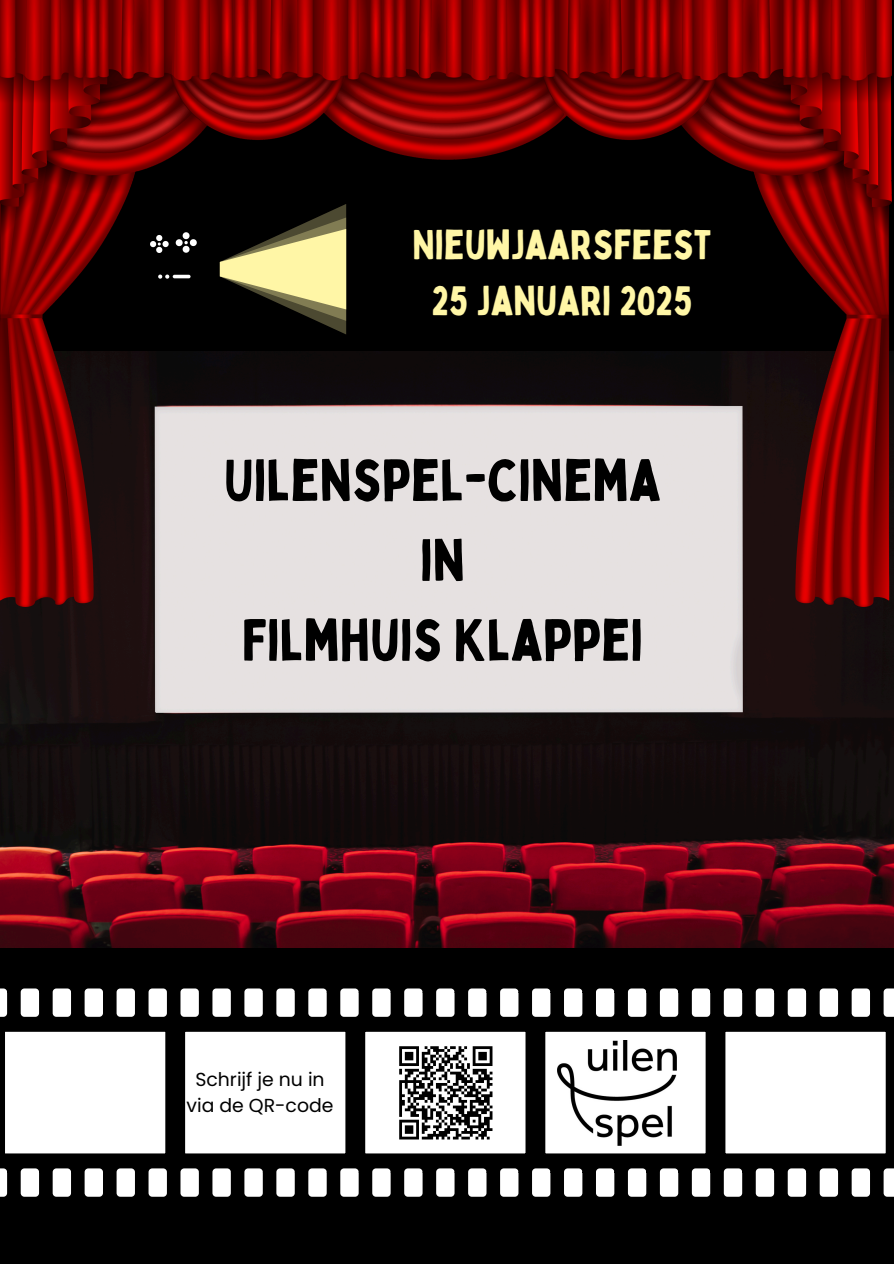
<style>
.page{position:relative;width:894px;height:1264px;background:#fff}
.page>*{position:absolute;margin:0;border:0;box-sizing:border-box;transform-origin:0 0}
.t1{font:57.75px/79.8px "Bobby Jones";color:#000;text-align:center}
.t2{font:40.8px/56.2px "Bobby Jones";color:#fff6a6;text-align:center}
.t3{font:18.75px "Poppins";color:#000}
</style>
<div class="page">
<div style="left:0;top:0;width:893px;height:1263px;background:#000"></div>
<img style="left:0;top:371px;width:893px;height:576px">
<img style="left:0;top:0;width:891px;height:606px">
<div style="left:724px;top:1030px;width:162px;height:124px;background:#fff"></div>
<div style="left:723px;top:1030px;width:164px;height:125px;border:2px solid #000"></div>
<div style="left:544px;top:1030px;width:162px;height:124px;background:#fff"></div>
<div style="left:543px;top:1030px;width:164px;height:125px;border:2px solid #000"></div>
<div style="left:364px;top:1030px;width:162px;height:124px;background:#fff"></div>
<div style="left:363px;top:1030px;width:164px;height:125px;border:2px solid #000"></div>
<div style="left:184px;top:1030px;width:162px;height:124px;background:#fff"></div>
<div style="left:183px;top:1030px;width:164px;height:125px;border:2px solid #000"></div>
<div style="left:4px;top:1030px;width:162px;height:124px;background:#fff"></div>
<div style="left:3px;top:1030px;width:164px;height:125px;border:2px solid #000"></div>
<svg style="left:883px;top:1168px;width:10px;height:29px"></svg>
<svg style="left:851px;top:1168px;width:19px;height:29px"></svg>
<svg style="left:819px;top:1168px;width:20px;height:29px"></svg>
<svg style="left:787px;top:1168px;width:20px;height:29px"></svg>
<svg style="left:755px;top:1168px;width:20px;height:29px"></svg>
<svg style="left:723px;top:1168px;width:20px;height:29px"></svg>
<svg style="left:691px;top:1168px;width:20px;height:29px"></svg>
<svg style="left:659px;top:1168px;width:20px;height:29px"></svg>
<svg style="left:627px;top:1168px;width:20px;height:29px"></svg>
<svg style="left:596px;top:1168px;width:19px;height:29px"></svg>
<svg style="left:564px;top:1168px;width:19px;height:29px"></svg>
<svg style="left:532px;top:1168px;width:19px;height:29px"></svg>
<svg style="left:500px;top:1168px;width:19px;height:29px"></svg>
<svg style="left:468px;top:1168px;width:19px;height:29px"></svg>
<svg style="left:436px;top:1168px;width:19px;height:29px"></svg>
<svg style="left:404px;top:1168px;width:19px;height:29px"></svg>
<svg style="left:372px;top:1168px;width:19px;height:29px"></svg>
<svg style="left:340px;top:1168px;width:19px;height:29px"></svg>
<svg style="left:308px;top:1168px;width:19px;height:29px"></svg>
<svg style="left:276px;top:1168px;width:19px;height:29px"></svg>
<svg style="left:244px;top:1168px;width:19px;height:29px"></svg>
<svg style="left:212px;top:1168px;width:19px;height:29px"></svg>
<svg style="left:180px;top:1168px;width:19px;height:29px"></svg>
<svg style="left:148px;top:1168px;width:19px;height:29px"></svg>
<svg style="left:116px;top:1168px;width:19px;height:29px"></svg>
<svg style="left:84px;top:1168px;width:19px;height:29px"></svg>
<svg style="left:52px;top:1168px;width:19px;height:29px"></svg>
<svg style="left:20px;top:1168px;width:20px;height:29px"></svg>
<svg style="left:0;top:1168px;width:8px;height:29px"></svg>
<svg style="left:883px;top:988px;width:10px;height:29px"></svg>
<svg style="left:851px;top:988px;width:19px;height:29px"></svg>
<svg style="left:819px;top:988px;width:20px;height:29px"></svg>
<svg style="left:787px;top:988px;width:20px;height:29px"></svg>
<svg style="left:755px;top:988px;width:20px;height:29px"></svg>
<svg style="left:723px;top:988px;width:20px;height:29px"></svg>
<svg style="left:691px;top:988px;width:20px;height:29px"></svg>
<svg style="left:659px;top:988px;width:20px;height:29px"></svg>
<svg style="left:627px;top:988px;width:20px;height:29px"></svg>
<svg style="left:596px;top:988px;width:19px;height:29px"></svg>
<svg style="left:564px;top:988px;width:19px;height:29px"></svg>
<svg style="left:532px;top:988px;width:19px;height:29px"></svg>
<svg style="left:500px;top:988px;width:19px;height:29px"></svg>
<svg style="left:468px;top:988px;width:19px;height:29px"></svg>
<svg style="left:436px;top:988px;width:19px;height:29px"></svg>
<svg style="left:404px;top:988px;width:19px;height:29px"></svg>
<svg style="left:372px;top:988px;width:19px;height:29px"></svg>
<svg style="left:340px;top:988px;width:19px;height:29px"></svg>
<svg style="left:308px;top:988px;width:19px;height:29px"></svg>
<svg style="left:276px;top:988px;width:19px;height:29px"></svg>
<svg style="left:244px;top:988px;width:19px;height:29px"></svg>
<svg style="left:212px;top:988px;width:19px;height:29px"></svg>
<svg style="left:180px;top:988px;width:19px;height:29px"></svg>
<svg style="left:148px;top:988px;width:19px;height:29px"></svg>
<svg style="left:116px;top:988px;width:19px;height:29px"></svg>
<svg style="left:84px;top:988px;width:19px;height:29px"></svg>
<svg style="left:52px;top:988px;width:19px;height:29px"></svg>
<svg style="left:20px;top:988px;width:20px;height:29px"></svg>
<svg style="left:0;top:988px;width:8px;height:29px"></svg>
<svg style="left:399px;top:1046px;width:94px;height:94px"></svg>
<img style="left:557px;top:1040px;width:118px;height:105px">
<p class="t2" style="left:412px;top:215px;width:300px">NIEUWJAARSFEEST<br>25 JANUARI 2025</p>
<p class="t1" style="left:224px;top:439px;width:438px">UILENSPEL-CINEMA<br>IN<br>FILMHUIS KLAPPEI</p>
<h2 class="t3" style="left:195px;top:1066px;width:131px">Schrijf je nu in</h2>
<p class="t3" style="left:186px;top:1092px;width:148px">via de QR-code</p>
</div>
